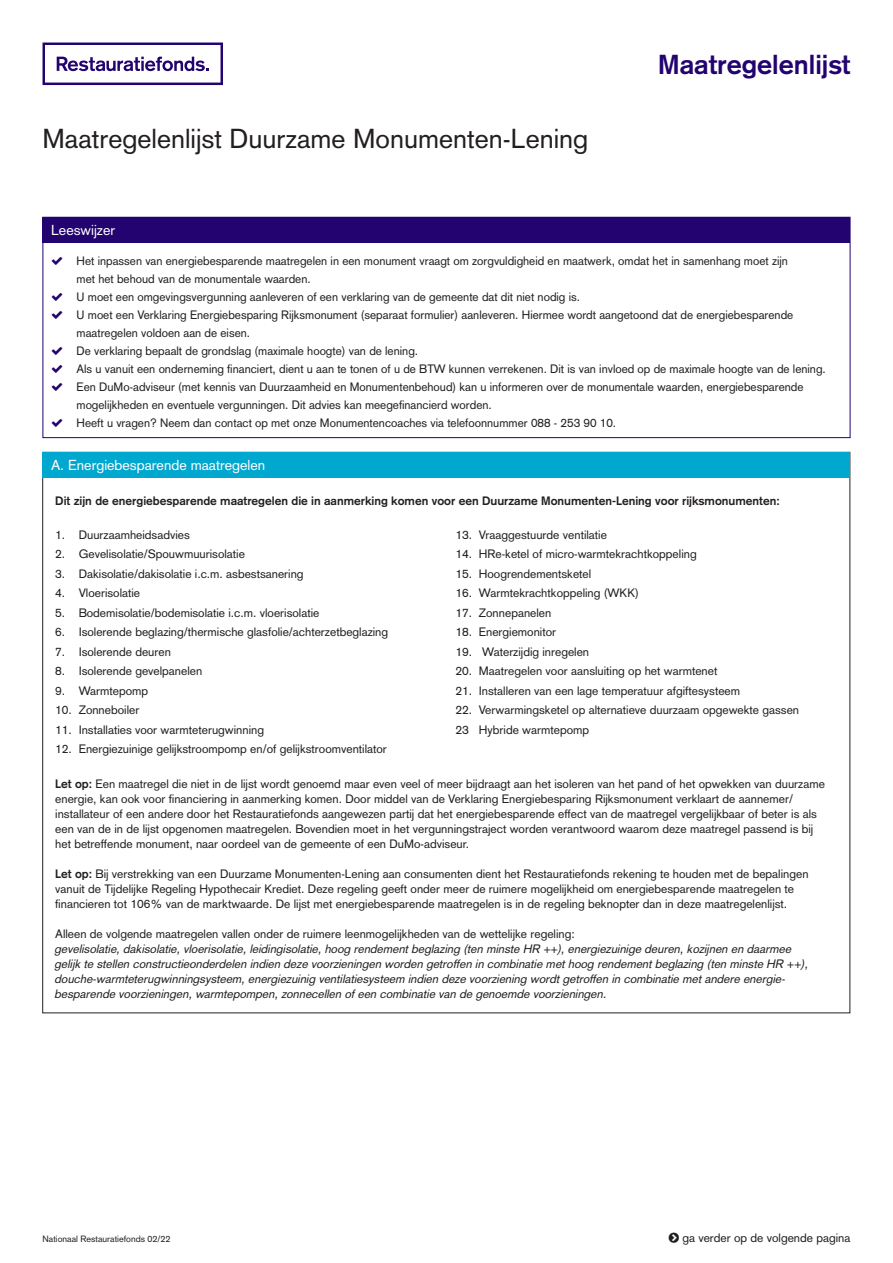
<style>
.page{position:relative;width:893px;height:1263px;background:#fff}
.page>*{position:absolute;margin:0;border:0;box-sizing:border-box;transform-origin:0 0}
.t1{font:27px "Basic Commercial LT";color:#231f20}
.t2{font:700 27px "Basic Commercial LT";color:#22036f}
.t3{font:14.25px "Basic Commercial LT";color:#fff}
.t4{font:12px/15px "Basic Commercial LT";color:#231f20}
.t5{font:italic 12px/15px "Basic Commercial LT";color:#231f20}
.t6{font:700 12px "Basic Commercial LT";color:#231f20}
.t7{font:9px "Basic Commercial LT";color:#231f20}
.s1{font-weight:700}
</style>
<div class="page">
<svg style="left:43px;top:43px;width:180px;height:42px"></svg>
<div style="left:43px;top:217px;width:807px;height:25px;background:#22036f"></div>
<div style="left:43px;top:452px;width:807px;height:25px;background:#00a7cf"></div>
<p class="t1" style="left:43px;top:123px;width:547px">Maatregelenlijst Duurzame Monumenten-Lening</p>
<p class="t3" style="left:51px;top:222px;width:66px">Leeswijzer</p>
<p class="t2" style="left:658px;top:49px;width:194px">Maatregelenlijst</p>
<p class="t4" style="left:77px;top:252px;width:713px;line-height:18px">Het inpassen van energiebesparende maatregelen in een monument vraagt om zorgvuldigheid en maatwerk, omdat het in samenhang moet zijn met het behoud van de monumentale waarden.</p>
<p class="t4" style="left:77px;top:289px;width:505px">U moet een omgevingsvergunning aanleveren of een verklaring van de gemeente dat dit niet nodig is.</p>
<p class="t4" style="left:77px;top:306px;width:718px;line-height:18px">U moet een Verklaring Energiebesparing Rijksmonument (separaat formulier) aanleveren. Hiermee wordt aangetoond dat de energiebesparende maatregelen voldoen aan de eisen.</p>
<p class="t4" style="left:77px;top:343px;width:343px">De verklaring bepaalt de grondslag (maximale hoogte) van de lening.</p>
<p class="t4" style="left:77px;top:361px;width:751px">Als u vanuit een onderneming financiert, dient u aan te tonen of u de BTW kunnen verrekenen. Dit is van invloed op de maximale hoogte van de lening.</p>
<p class="t4" style="left:77px;top:378px;width:728px;line-height:18px">Een DuMo-adviseur (met kennis van Duurzaamheid en Monumentenbehoud) kan u informeren over de monumentale waarden, energiebesparende mogelijkheden en eventuele vergunningen. Dit advies kan meegefinancierd worden.</p>
<p class="t4" style="left:77px;top:415px;width:541px">Heeft u vragen? Neem dan contact op met onze Monumentencoaches via telefoonnummer 088 - 253 90 10.</p>
<p class="t3" style="left:51px;top:457px;width:216px">A. Energiebesparende maatregelen</p>
<p class="t6" style="left:55px;top:493px;width:726px">Dit zijn de energiebesparende maatregelen die in aanmerking komen voor een Duurzame Monumenten-Lening voor rijksmonumenten:</p>
<p class="t4" style="left:55px;top:527px;width:136px">1. Duurzaamheidsadvies</p>
<p class="t4" style="left:55px;top:546px;width:191px">2. Gevelisolatie/Spouwmuurisolatie</p>
<p class="t4" style="left:55px;top:566px;width:250px">3. Dakisolatie/dakisolatie i.c.m. asbestsanering</p>
<p class="t4" style="left:55px;top:585px;width:86px">4. Vloerisolatie</p>
<p class="t4" style="left:55px;top:605px;width:266px">5. Bodemisolatie/bodemisolatie i.c.m. vloerisolatie</p>
<p class="t4" style="left:55px;top:624px;width:334px">6. Isolerende beglazing/thermische glasfolie/achterzetbeglazing</p>
<p class="t4" style="left:55px;top:644px;width:117px">7. Isolerende deuren</p>
<p class="t4" style="left:55px;top:663px;width:148px">8. Isolerende gevelpanelen</p>
<p class="t4" style="left:55px;top:683px;width:94px">9. Warmtepomp</p>
<p class="t4" style="left:55px;top:702px;width:86px">10. Zonneboiler</p>
<p class="t4" style="left:55px;top:722px;width:210px">11. Installaties voor warmteterugwinning</p>
<p class="t4" style="left:55px;top:741px;width:333px">12. Energiezuinige gelijkstroompomp en/of gelijkstroomventilator</p>
<p class="t4" style="left:455px;top:527px;width:153px">13. Vraaggestuurde ventilatie</p>
<p class="t4" style="left:455px;top:546px;width:243px">14. HRe-ketel of micro-warmtekrachtkoppeling</p>
<p class="t4" style="left:455px;top:566px;width:137px">15. Hoogrendementsketel</p>
<p class="t4" style="left:455px;top:585px;width:185px">16. Warmtekrachtkoppeling (WKK)</p>
<p class="t4" style="left:455px;top:605px;width:97px">17. Zonnepanelen</p>
<p class="t4" style="left:455px;top:624px;width:102px">18. Energiemonitor</p>
<p class="t4" style="left:455px;top:644px;width:135px">19. Waterzijdig inregelen</p>
<p class="t4" style="left:455px;top:663px;width:263px">20. Maatregelen voor aansluiting op het warmtenet</p>
<p class="t4" style="left:455px;top:683px;width:286px">21. Installeren van een lage temperatuur afgiftesysteem</p>
<p class="t4" style="left:455px;top:702px;width:345px">22. Verwarmingsketel op alternatieve duurzaam opgewekte gassen</p>
<p class="t4" style="left:455px;top:722px;width:135px">23 Hybride warmtepomp</p>
<p class="t4" style="left:55px;top:776px;width:771px"><span class="s1">Let op:</span> Een maatregel die niet in de lijst wordt genoemd maar even veel of meer bijdraagt aan het isoleren van het pand of het opwekken van duurzame energie, kan ook voor financiering in aanmerking komen. Door middel van de Verklaring Energiebesparing Rijksmonument verklaart de aannemer/ installateur of een andere door het Restauratiefonds aangewezen partij dat het energiebesparende effect van de maatregel vergelijkbaar of beter is als een van de in de lijst opgenomen maatregelen. Bovendien moet in het vergunningstraject worden verantwoord waarom deze maatregel passend is bij het betreffende monument, naar oordeel van de gemeente of een DuMo-adviseur.</p>
<p class="t4" style="left:55px;top:866px;width:755px"><span class="s1">Let op:</span> Bij verstrekking van een Duurzame Monumenten-Lening aan consumenten dient het Restauratiefonds rekening te houden met de bepalingen vanuit de Tijdelijke Regeling Hypothecair Krediet. Deze regeling geeft onder meer de ruimere mogelijkheid om energiebesparende maatregelen te financieren tot 106% van de marktwaarde. De lijst met energiebesparende maatregelen is in de regeling beknopter dan in deze maatregelenlijst.</p>
<p class="t4" style="left:55px;top:926px;width:521px">Alleen de volgende maatregelen vallen onder de ruimere leenmogelijkheden van de wettelijke regeling:</p>
<p class="t5" style="left:55px;top:941px;width:755px">gevelisolatie, dakisolatie, vloerisolatie, leidingisolatie, hoog rendement beglazing (ten minste HR ++), energiezuinige deuren, kozijnen en daarmee gelijk te stellen constructieonderdelen indien deze voorzieningen worden getroffen in combinatie met hoog rendement beglazing (ten minste HR ++), douche-warmteterugwinningsysteem, energiezuinig ventilatiesysteem indien deze voorziening wordt getroffen in combinatie met andere energie&shy;besparende voorzieningen, warmtepompen, zonnecellen of een combinatie van de genoemde voorzieningen.</p>
<p class="t7" style="left:43px;top:1233px;width:130px">Nationaal Restauratiefonds 02/22</p>
<p class="t4" style="left:682px;top:1230px;width:170px">ga verder op de volgende pagina</p>
</div>
